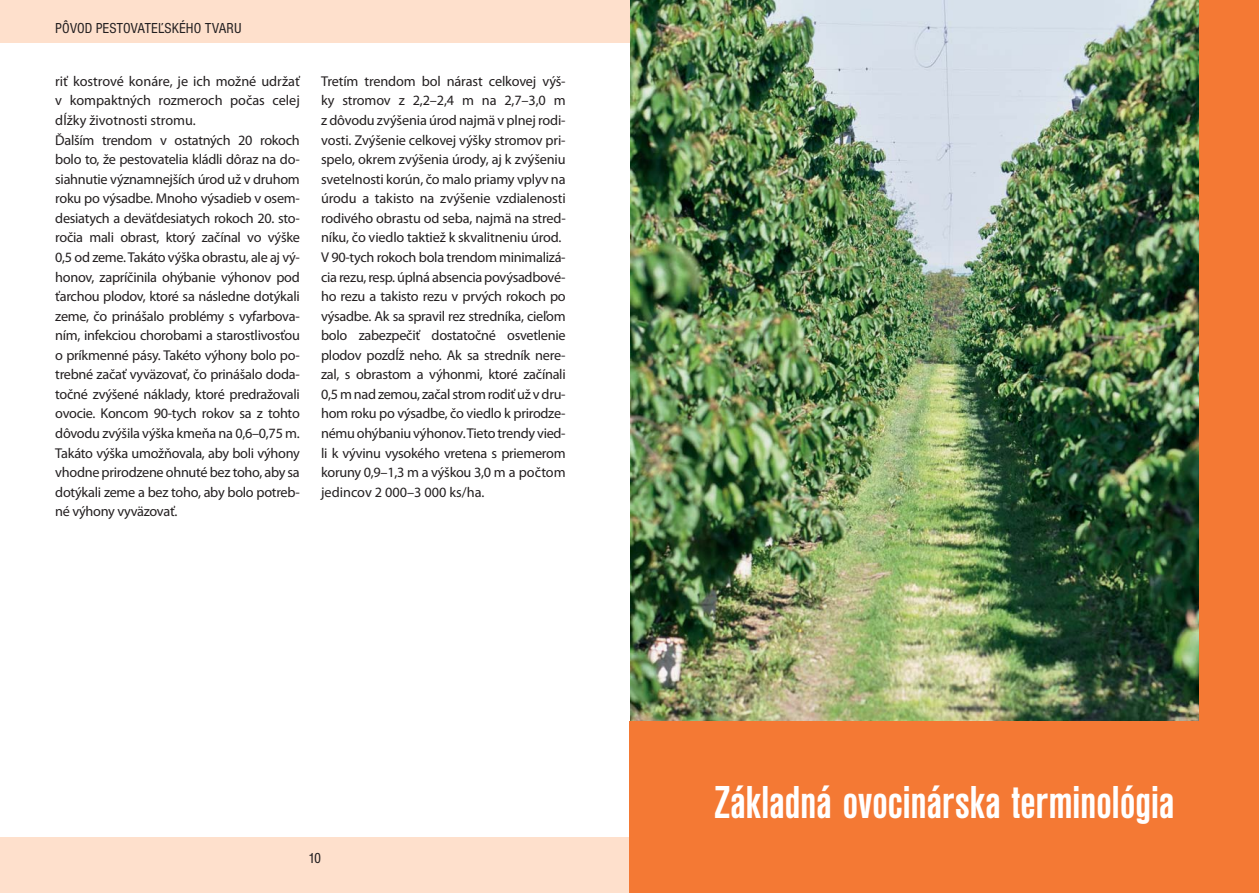
<style>
.page{position:relative;width:1259px;height:893px;background:#fff}
.page>*{position:absolute;margin:0;border:0;box-sizing:border-box;transform-origin:0 0}
.t1{font:700 condensed 48px "Nimbus San DEE";letter-spacing:-.01em;color:#fff}
.t2{font:condensed 15px "Nimbus San DEE";color:#231f20}
.t3{font:14.25px/19.5px "Myriad Pro";letter-spacing:-.02em;color:#231f20}
</style>
<div class="page">
<div style="left:0;top:838px;width:629px;height:55px;background:#fee0cc"></div>
<div style="left:0;top:0;width:629px;height:43px;background:#fee0cc"></div>
<img style="left:630px;top:0;width:569px;height:722px">
<div style="left:629px;top:722px;width:574px;height:171px;background:#f47934"></div>
<div style="left:1199px;top:0;width:60px;height:893px;background:#f47934"></div>
<p class="t2" style="left:55px;top:22px;width:228px">ZÁKLADNÁ OVOCINÁRSKÁ TERMINOLÓGIA</p>
<p class="t2" style="left:55px;top:22px;width:188px">PÔVOD PESTOVATEĽSKÉHO TVARU</p>
<p class="t3" style="left:55px;top:73px;width:246px">riť kostrové konáre, je ich možné udržať v kompaktných rozmeroch počas celej dĺžky životnosti stromu.<br>Ďalším trendom v ostatných 20 rokoch bolo to, že pestovatelia kládli dôraz na do&shy;siahnutie významnejších úrod už v druhom roku po výsadbe. Mnoho výsadieb v osem&shy;desiatych a deväťdesiatych rokoch 20. sto&shy;ročia mali obrast, ktorý začínal vo výške 0,5 od zeme. Takáto výška obrastu, ale aj vý&shy;honov, zapríčinila ohýbanie výhonov pod ťarchou plodov, ktoré sa následne dotýkali zeme, čo prinášalo problémy s vyfarbova&shy;ním, infekciou chorobami a starostlivosťou o príkmenné pásy. Takéto výhony bolo po&shy;trebné začať vyväzovať, čo prinášalo doda&shy;točné zvýšené náklady, ktoré predražovali ovocie. Koncom 90-tych rokov sa z tohto dôvodu zvýšila výška kmeňa na 0,6–0,75 m.<br>Takáto výška umožňovala, aby boli výhony vhodne prirodzene ohnuté bez toho, aby sa dotýkali zeme a bez toho, aby bolo potreb&shy;né výhony vyväzovať.</p>
<p class="t3" style="left:321px;top:73px;width:246px">Tretím trendom bol nárast celkovej výš&shy;ky stromov z 2,2–2,4 m na 2,7–3,0 m z dôvodu zvýšenia úrod najmä v plnej rodi&shy;vosti. Zvýšenie celkovej výšky stromov pri&shy;spelo, okrem zvýšenia úrody, aj k zvýšeniu svetelnosti korún, čo malo priamy vplyv na úrodu a takisto na zvýšenie vzdialenosti rodivého obrastu od seba, najmä na stred&shy;níku, čo viedlo taktiež k skvalitneniu úrod.<br>V 90-tych rokoch bola trendom minimalizá&shy;cia rezu, resp. úplná absencia povýsadbové&shy;ho rezu a takisto rezu v prvých rokoch po výsadbe. Ak sa spravil rez stredníka, cieľom bolo zabezpečiť dostatočné osvetlenie plodov pozdĺž neho. Ak sa stredník nere&shy;zal, s obrastom a výhonmi, ktoré začínali 0,5 m nad zemou, začal strom rodiť už v dru&shy;hom roku po výsadbe, čo viedlo k prirodze&shy;nému ohýbaniu výhonov. Tieto trendy vied&shy;li k vývinu vysokého vretena s priemerom koruny 0,9–1,3 m a výškou 3,0 m a počtom jedincov 2 000–3 000 ks/ha.</p>
<p class="t2" style="left:308px;top:852px;width:15px">10</p>
<h1 class="t1" style="left:713px;top:783px;width:462px">Základná ovocinárska terminológia</h1>
</div>
